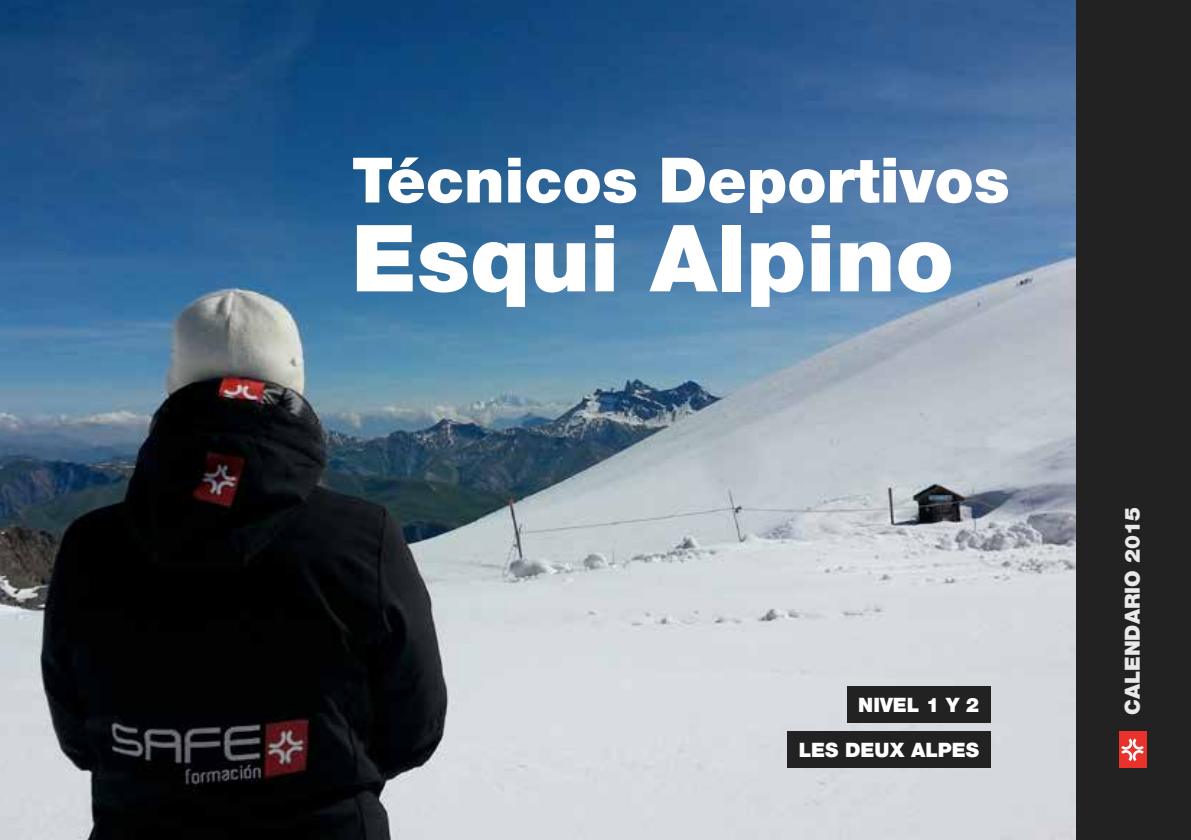
<style>
.page{position:relative;width:1191px;height:840px;background:#fff}
.page>*{position:absolute;margin:0;border:0;box-sizing:border-box;transform-origin:0 0}
.t1{font:900 92.6px "Helvetica Neue LT Std";color:#fff}
.t2{font:900 62.6px "Helvetica Neue LT Std";color:#fff}
.t3{font:900 20.8px "Helvetica Neue LT Std";color:#e9e9e9}
.t4{font:900 19.8px "Helvetica Neue LT Std";color:#fff}
</style>
<div class="page">
<img style="left:0;top:0;width:1076px;height:839px">
<div style="left:1076px;top:0;width:115px;height:839px;background:#222"></div>
<div style="left:1119px;top:731px;width:27px;height:36px;background:#e9322b"></div>
<svg style="left:1121px;top:738px;width:22px;height:22px"></svg>
<div style="left:847px;top:685px;width:143px;height:37px;background:#222"></div>
<div style="left:787px;top:730px;width:203px;height:37px;background:#222"></div>
<h2 class="t2" style="left:351px;top:143px;width:659px">Técnicos Deportivos</h2>
<h1 class="t1" style="left:351px;top:203px;width:603px">Esqui Alpino</h1>
<p class="t4" style="left:858px;top:692px;width:122px">NIVEL 1 y 2</p>
<p class="t4" style="left:798px;top:737px;width:182px">LES DE UX ALPES</p>
<p class="t3" style="left:1120px;top:714px;width:209px;rotate:-90deg">calendario 2015</p>
</div>
